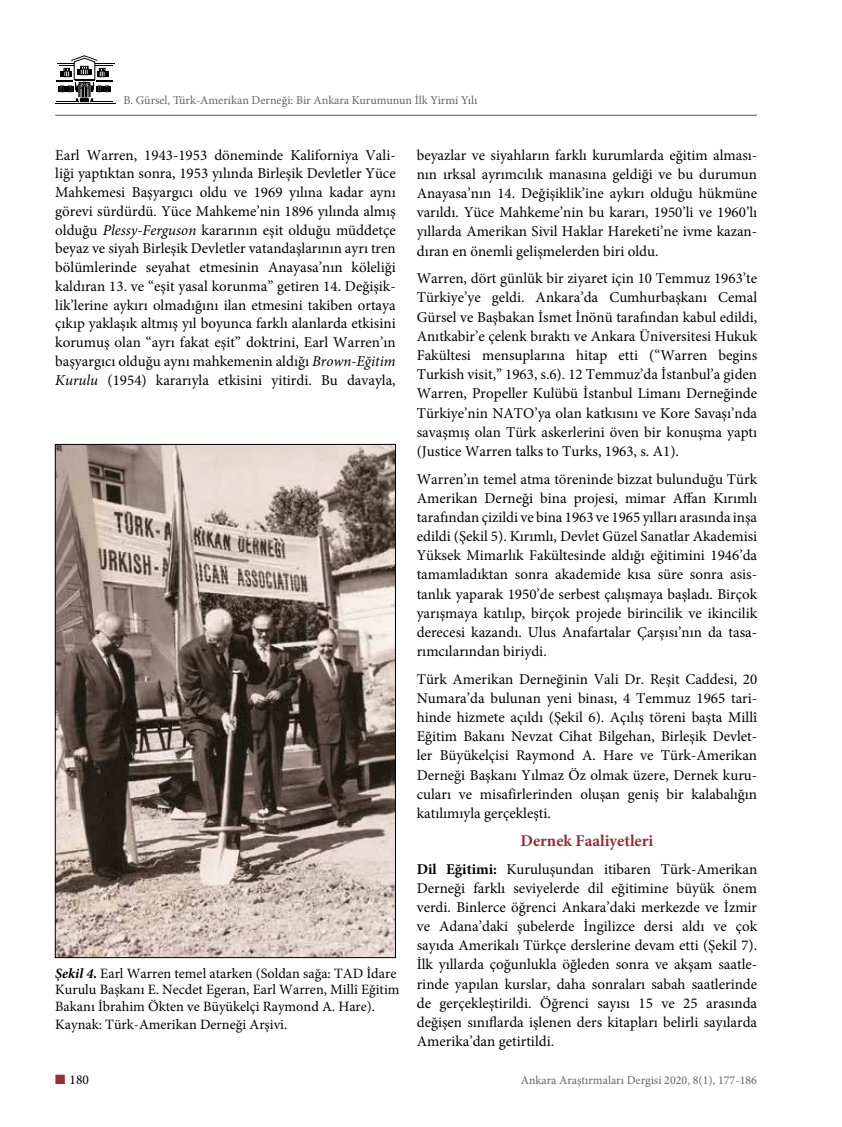
<style>
.page{position:relative;width:842px;height:1127px;background:#fff}
.page>*{position:absolute;margin:0;border:0;box-sizing:border-box;transform-origin:0 0}
.t1{font:700 16.5px "Minion Pro";color:#962e34}
.t2{font:15px/19.2px "Minion Pro";color:#000;text-align:justify}
.t3{font:14.25px/16.5px "Minion Pro";color:#000}
.t4{font:13.5px "Minion Pro";color:#000}
.t5{font:12px "Minion Pro";color:#636466}
.s1{font-style:italic}
.s2{font-weight:700;font-style:italic}
.s3{font-weight:700}
.s4{color:#962e34}
</style>
<div class="page">
<hr style="left:55px;top:115px;width:702px;height:1px;background:#58595b">
<hr style="left:55px;top:103px;width:60px;height:1px;background:#000">
<svg style="left:56px;top:55px;width:59px;height:48px"></svg>
<img style="left:57px;top:446px;width:337px;height:510px">
<p class="t5" style="left:124px;top:92px;width:355px">B. Gürsel, Türk-Amerikan Derneği: Bir Ankara Kurumunun İlk Yirmi Yılı</p>
<p class="t2" style="left:55px;top:146px;width:342px;line-height:18.8px">Earl Warren, 1943-1953 döneminde Kaliforniya Vali&shy;liği yaptıktan sonra, 1953 yılında Birleşik Devletler Yüce Mahkemesi Başyargıcı oldu ve 1969 yılına kadar aynı görevi sürdürdü. Yüce Mahkeme’nin 1896 yılında almış olduğu <span class="s1">Plessy-Ferguson</span> kararının eşit olduğu müddetçe beyaz ve siyah Birleşik Devletler vatandaşlarının ayrı tren bölümlerinde seyahat etmesinin Anayasa’nın köleliği kaldıran 13. ve “eşit yasal korunma” getiren 14. Değişik&shy;lik’lerine aykırı olmadığını ilan etmesini takiben ortaya çıkıp yaklaşık altmış yıl boyunca farklı alanlarda etkisini korumuş olan “ayrı fakat eşit” doktrini, Earl Warren’ın başyargıcı olduğu aynı mahkemenin aldığı <span class="s1">Brown-Eğitim Kurulu</span> (1954) kararıyla etkisini yitirdi. Bu davayla,</p>
<p class="t3" style="left:55px;top:965px;width:346px"><span class="s2">Şekil 4.</span> Earl Warren temel atarken (Soldan sağa: TAD İdare<br>Kurulu Başkanı E. Necdet Egeran, Earl Warren, Millî Eğitim<br>Bakanı İbrahim Ökten ve Büyükelçi Raymond A. Hare).</p>
<p class="t3" style="left:55px;top:1016px;width:234px">Kaynak: Türk-Amerikan Derneği Arşivi.</p>
<p class="t2" style="left:417px;top:145px;width:342px">beyazlar ve siyahların farklı kurumlarda eğitim alması&shy;nın ırksal ayrımcılık manasına geldiği ve bu durumun Anayasa’nın 14. Değişiklik’ine aykırı olduğu hükmüne varıldı. Yüce Mahkeme’nin bu kararı, 1950’li ve 1960’lı yıllarda Amerikan Sivil Haklar Hareketi’ne ivme kazan&shy;dıran en önemli gelişmelerden biri oldu.</p>
<p class="t2" style="left:417px;top:269px;width:342px">Warren, dört günlük bir ziyaret için 10 Temmuz 1963’te Türkiye’ye geldi. Ankara’da Cumhurbaşkanı Cemal Gürsel ve Başbakan İsmet İnönü tarafından kabul edildi, Anıtkabir’e çelenk bıraktı ve Ankara Üniversitesi Hukuk Fakültesi mensuplarına hitap etti (“Warren begins Turkish visit,” 1963, s.6). 12 Temmuz’da İstanbul’a giden Warren, Propeller Kulübü İstanbul Limanı Derneğinde Türkiye’nin NATO’ya olan katkısını ve Kore Savaşı’nda savaşmış olan Türk askerlerini öven bir konuşma yaptı (Justice Warren talks to Turks, 1963, s. A1).</p>
<p class="t2" style="left:417px;top:469px;width:342px">Warren’ın temel atma töreninde bizzat bulunduğu Türk Amerikan Derneği bina projesi, mimar Affan Kırımlı tarafından çizildi ve bina 1963 ve 1965 yılları arasında inşa edildi (Şekil 5). Kırımlı, Devlet Güzel Sanatlar Akademisi Yüksek Mimarlık Fakültesinde aldığı eğitimini 1946’da tamamladıktan sonra akademide kısa süre sonra asis&shy;tanlık yaparak 1950’de serbest çalışmaya başladı. Birçok yarışmaya katılıp, birçok projede birincilik ve ikincilik derecesi kazandı. Ulus Anafartalar Çarşısı’nın da tasa&shy;rımcılarından biriydi.</p>
<p class="t2" style="left:417px;top:669px;width:342px">Türk Amerikan Derneğinin Vali Dr. Reşit Caddesi, 20<br>Numara’da bulunan yeni binası, 4 Temmuz 1965 tari&shy;hinde hizmete açıldı (Şekil 6). Açılış töreni başta Millî Eğitim Bakanı Nevzat Cihat Bilgehan, Birleşik Devlet&shy;ler Büyükelçisi Raymond A. Hare ve Türk-Amerikan Derneği Başkanı Yılmaz Öz olmak üzere, Dernek kuru&shy;cuları ve misafirlerinden oluşan geniş bir kalabalığın katılımıyla gerçekleşti.</p>
<p class="t1" style="left:520px;top:829px;width:134px">Dernek Faaliyetleri</p>
<p class="t2" style="left:417px;top:859px;width:342px"><span class="s3">Dil Eğitimi:</span> Kuruluşundan itibaren Türk-Amerikan Derneği farklı seviyelerde dil eğitimine büyük önem verdi. Binlerce öğrenci Ankara’daki merkezde ve İzmir ve Adana’daki şubelerde İngilizce dersi aldı ve çok sayıda Amerikalı Türkçe derslerine devam etti (Şekil 7).<br>İlk yıllarda çoğunlukla öğleden sonra ve akşam saatle&shy;rinde yapılan kurslar, daha sonraları sabah saatlerinde de gerçekleştirildi. Öğrenci sayısı 15 ve 25 arasında değişen sınıflarda işlenen ders kitapları belirli sayılarda Amerika’dan getirtildi.</p>
<p class="t4" style="left:55px;top:1071px;width:35px"><span class="s4">■</span> 180</p>
<p class="t5" style="left:521px;top:1072px;width:238px">Ankara Araştırmaları Dergisi 2020, 8(1), 177-186</p>
</div>
